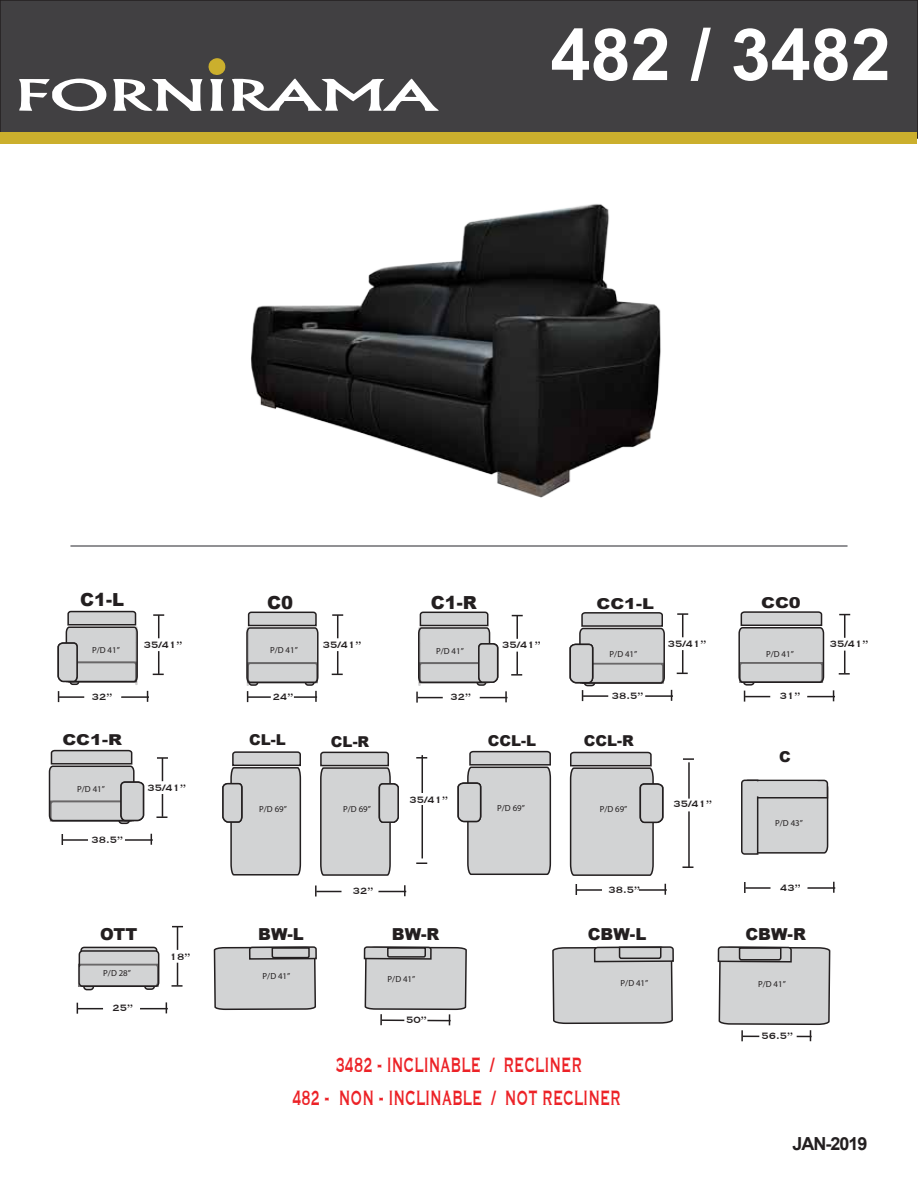
<style>
.page{position:relative;width:918px;height:1188px;background:#fff}
.page>*{position:absolute;margin:0;border:0;box-sizing:border-box;transform-origin:0 0}
.t1{font:700 72px "Arial";color:#fff}
.t2{font:27px/32.4px "Copperplate";color:#ec2227;text-align:center;scale:.56 1}
.t3{font:900 18px "Arial";color:#231f20}
.t4{font:700 18px "Arial";letter-spacing:-.055em;color:#231f20}
.t5{font:900 16.5px "Arial";color:#231f20}
.t6{font:900 15px "Arial";color:#231f20}
.t7{font:900 15px "Arial";color:#231f20;scale:1.19 1}
.t8{font:12px "Copperplate";color:#231f20}
.t9{font:8.85px "Myriad Pro";color:#231f20}
</style>
<div class="page">
<div style="left:0;top:0;width:918px;height:138px;background:#414042"></div>
<div style="left:0;top:0;width:918px;height:139px;border:2px solid #231f20"></div>
<svg style="left:232px;top:78px;width:207px;height:33px"></svg>
<svg style="left:19px;top:78px;width:87px;height:34px"></svg>
<svg style="left:113px;top:58px;width:113px;height:53px"></svg>
<div style="left:0;top:132px;width:917px;height:12px;background:#cbaf2d"></div>
<hr style="left:70px;top:545px;width:778px;height:2px;background:#6d6e71">
<div style="left:83px;top:979px;width:11px;height:11px;border:2px solid #231f20;border-radius:3px"></div>
<hr style="left:59px;top:696px;width:90px;height:2px;background:#231f20">
<svg style="left:57px;top:610px;width:82px;height:93px"></svg>
<hr style="left:158px;top:615px;width:1px;height:59px;background:#231f20">
<svg style="left:153px;top:614px;width:11px;height:2px"></svg>
<div style="left:154px;top:638px;width:10px;height:13px;background:#fff"></div>
<div style="left:118px;top:814px;width:12px;height:10px;border:2px solid #231f20;border-radius:3px"></div>
<svg style="left:48px;top:749px;width:97px;height:73px;background:#bfbfc0"></svg>
<hr style="left:63px;top:839px;width:90px;height:2px;background:#231f20">
<svg style="left:87px;top:839px;width:39px;height:2px"></svg>
<hr style="left:162px;top:758px;width:1px;height:59px;background:#231f20">
<svg style="left:157px;top:757px;width:11px;height:2px"></svg>
<svg style="left:156px;top:816px;width:11px;height:2px"></svg>
<div style="left:158px;top:781px;width:10px;height:13px;background:#fff"></div>
<div style="left:144px;top:979px;width:11px;height:11px;border:2px solid #231f20;border-radius:3px"></div>
<svg style="left:78px;top:946px;width:81px;height:41px;background:#b5b5b6"></svg>
<hr style="left:78px;top:1008px;width:90px;height:1px;background:#231f20">
<svg style="left:102px;top:1007px;width:39px;height:3px"></svg>
<hr style="left:177px;top:927px;width:1px;height:59px;background:#231f20">
<svg style="left:172px;top:985px;width:11px;height:2px"></svg>
<div style="left:173px;top:950px;width:10px;height:13px;background:#fff"></div>
<svg style="left:717px;top:611px;width:133px;height:431px"></svg>
<svg style="left:213px;top:611px;width:481px;height:414px"></svg>
<div style="left:418px;top:794px;width:9px;height:11px;background:#fff"></div>
<hr style="left:688px;top:762px;width:2px;height:105px;background:#231f20">
<div style="left:684px;top:799px;width:10px;height:12px;background:#fff"></div>
<img style="left:251px;top:204px;width:410px;height:294px">
<h1 class="t1" style="left:551px;top:7px;width:342px">482 / 3482</h1>
<h3 class="t3" style="left:80px;top:586px;width:46px">C1-L</h3>
<h3 class="t3" style="left:267px;top:589px;width:28px">C0</h3>
<h3 class="t3" style="left:431px;top:589px;width:48px">C1-R</h3>
<h3 class="t7" style="left:596px;top:593px;width:50px">CC1-L</h3>
<h3 class="t7" style="left:761px;top:591px;width:35px">CC0</h3>
<h3 class="t8" style="left:144px;top:637px;width:40px">35/41”</h3>
<h3 class="t8" style="left:323px;top:637px;width:40px">35/41”</h3>
<p class="t9" style="left:92px;top:645px;width:29px">P/D 41”</p>
<p class="t9" style="left:270px;top:645px;width:29px">P/D 41”</p>
<p class="t9" style="left:436px;top:646px;width:29px">P/D 41”</p>
<h3 class="t8" style="left:450px;top:689px;width:22px">32”</h3>
<h3 class="t8" style="left:273px;top:689px;width:22px">24”</h3>
<h3 class="t8" style="left:92px;top:689px;width:22px">32”</h3>
<h3 class="t8" style="left:502px;top:637px;width:40px">35/41”</h3>
<h3 class="t8" style="left:668px;top:636px;width:40px">35/41”</h3>
<p class="t9" style="left:610px;top:649px;width:29px">P/D 41”</p>
<p class="t9" style="left:766px;top:649px;width:29px">P/D 41”</p>
<h3 class="t8" style="left:612px;top:688px;width:33px">38.5”</h3>
<h3 class="t8" style="left:780px;top:688px;width:22px">31”</h3>
<h3 class="t7" style="left:62px;top:729px;width:52px">CC1-R</h3>
<h3 class="t6" style="left:249px;top:729px;width:38px">CL-L</h3>
<h3 class="t6" style="left:331px;top:731px;width:40px">CL-R</h3>
<h3 class="t6" style="left:488px;top:730px;width:50px">CCL-L</h3>
<h3 class="t6" style="left:584px;top:730px;width:52px">CCL-R</h3>
<p class="t9" style="left:77px;top:784px;width:29px">P/D 41”</p>
<h3 class="t8" style="left:148px;top:780px;width:40px">35/41”</h3>
<h3 class="t8" style="left:92px;top:832px;width:33px">38.5”</h3>
<h3 class="t8" style="left:410px;top:792px;width:40px">35/41”</h3>
<p class="t9" style="left:259px;top:803px;width:29px">P/D 69”</p>
<p class="t9" style="left:497px;top:802px;width:29px">P/D 69”</p>
<p class="t9" style="left:343px;top:804px;width:29px">P/D 69”</p>
<h3 class="t8" style="left:353px;top:883px;width:22px">32”</h3>
<p class="t9" style="left:600px;top:804px;width:29px">P/D 69”</p>
<h3 class="t8" style="left:609px;top:882px;width:33px">38.5”</h3>
<h3 class="t8" style="left:674px;top:796px;width:40px">35/41”</h3>
<h3 class="t6" style="left:779px;top:746px;width:13px">C</h3>
<p class="t9" style="left:775px;top:818px;width:29px">P/D 43”</p>
<h3 class="t8" style="left:780px;top:880px;width:22px">43”</h3>
<h3 class="t5" style="left:100px;top:923px;width:39px">OTT</h3>
<p class="t9" style="left:103px;top:968px;width:29px">P/D 28”</p>
<h3 class="t8" style="left:113px;top:1000px;width:22px">25”</h3>
<h3 class="t8" style="left:170px;top:948px;width:22px">18”</h3>
<h3 class="t5" style="left:258px;top:923px;width:47px">BW-L</h3>
<h3 class="t5" style="left:392px;top:923px;width:49px">BW-R</h3>
<h3 class="t5" style="left:588px;top:923px;width:60px">CBW-L</h3>
<h3 class="t5" style="left:745px;top:923px;width:62px">CBW-R</h3>
<p class="t9" style="left:263px;top:970px;width:29px">P/D 41”</p>
<p class="t9" style="left:388px;top:974px;width:29px">P/D 41”</p>
<h3 class="t8" style="left:406px;top:1012px;width:22px">50”</h3>
<p class="t9" style="left:621px;top:978px;width:29px">P/D 41”</p>
<p class="t9" style="left:758px;top:979px;width:29px">P/D 41”</p>
<h3 class="t8" style="left:762px;top:1028px;width:33px">56.5”</h3>
<h2 class="t2" style="left:292px;top:1047px;width:589px">3482 - INCLINABLE / RECLINER<br>482 - NON - INCLINABLE / NOT RECLINER</h2>
<h3 class="t8" style="left:830px;top:636px;width:40px">35/41”</h3>
<h3 class="t4" style="left:792px;top:1132px;width:77px">JAN-2019</h3>
</div>
